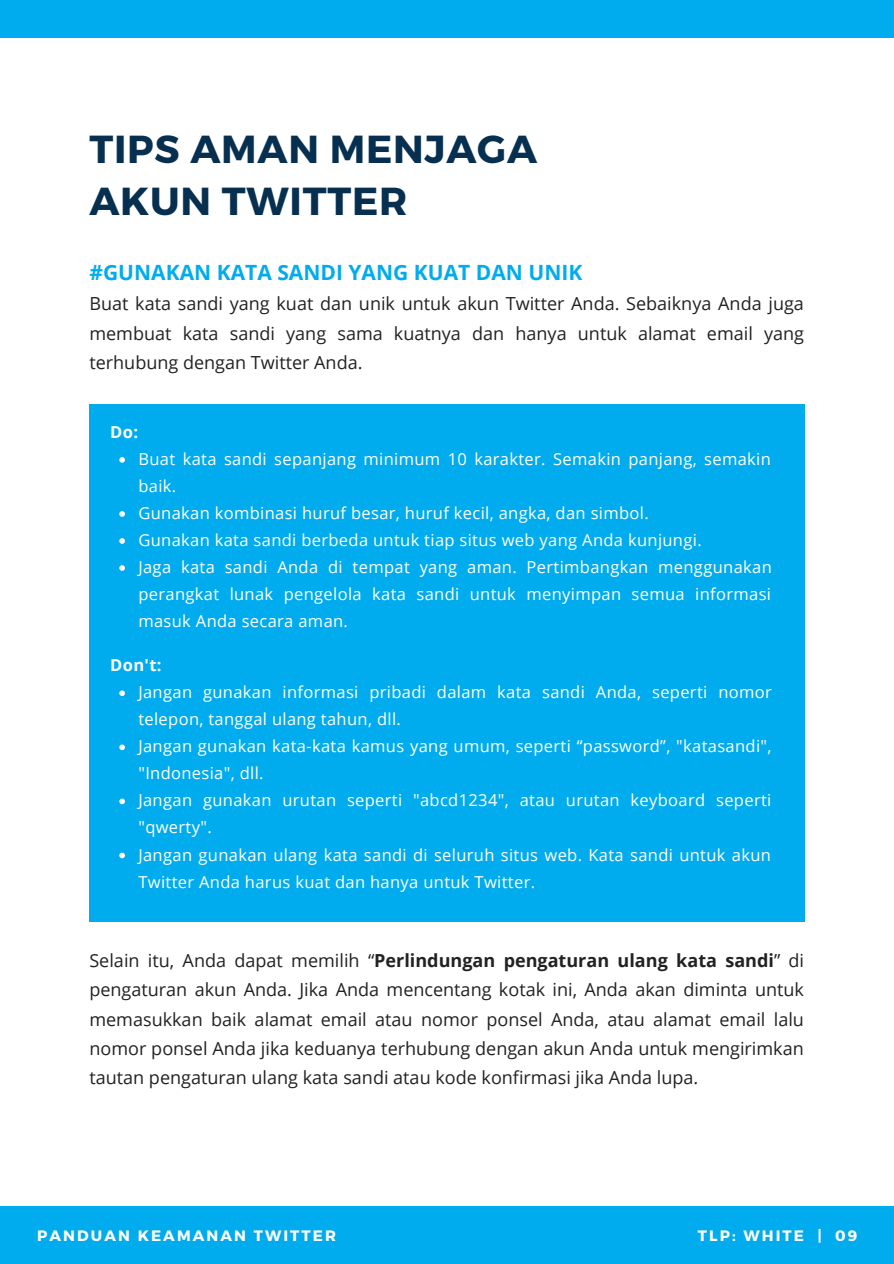
<style>
.page{position:relative;width:894px;height:1264px;background:#fff}
.page>*{position:absolute;margin:0;border:0;box-sizing:border-box;transform-origin:0 0}
.t1{font:700 39px/51.8px "Montserrat";letter-spacing:.02em;color:#073050}
.t2{font:700 21px "Open Sans";color:#00acee}
.t3{font:18px/29.2px "Open Sans";color:#222;text-align:justify}
.t4{font:16.5px/27px "Open Sans";letter-spacing:.02em;color:#fff}
.t5{font:700 16.5px "Open Sans";color:#fff}
.t6{font:700 15px "Montserrat";letter-spacing:.14em;color:#fff}
.s1{font-weight:700}
</style>
<div class="page">
<div style="left:0;top:1206px;width:893px;height:57px;background:#00acee"></div>
<div style="left:89px;top:404px;width:715px;height:517px;background:#00acee"></div>
<svg style="left:119px;top:457px;width:6px;height:5px"></svg>
<svg style="left:119px;top:511px;width:6px;height:6px"></svg>
<svg style="left:119px;top:538px;width:6px;height:6px"></svg>
<svg style="left:119px;top:565px;width:6px;height:6px"></svg>
<svg style="left:119px;top:690px;width:6px;height:6px"></svg>
<svg style="left:119px;top:744px;width:6px;height:6px"></svg>
<svg style="left:119px;top:798px;width:6px;height:6px"></svg>
<svg style="left:119px;top:852px;width:6px;height:6px"></svg>
<div style="left:0;top:0;width:893px;height:37px;background:#00acee"></div>
<h1 class="t1" style="left:89px;top:121px;width:449px">TIPS AMAN MENJAGA<br>AKUN TWITTER</h1>
<p class="t2" style="left:89px;top:257px;width:494px">#GUNAKAN KATA SANDI YANG KUAT DAN UNIK</p>
<p class="t3" style="left:89px;top:289px;width:716px">Buat kata sandi yang kuat dan unik untuk akun Twitter Anda. Sebaiknya Anda juga membuat kata sandi yang sama kuatnya dan hanya untuk alamat email yang terhubung dengan Twitter Anda.</p>
<p class="t5" style="left:110px;top:420px;width:29px">Do:</p>
<p class="t4" style="left:138px;top:445px;width:634px">Buat kata sandi sepanjang minimum 10 karakter. Semakin panjang, semakin baik.<br>Gunakan kombinasi huruf besar, huruf kecil, angka, dan simbol.<br>Gunakan kata sandi berbeda untuk tiap situs web yang Anda kunjungi.<br>Jaga kata sandi Anda di tempat yang aman. Pertimbangkan menggunakan perangkat lunak pengelola kata sandi untuk menyimpan semua informasi masuk Anda secara aman.</p>
<p class="t5" style="left:110px;top:653px;width:53px">Don't:</p>
<p class="t4" style="left:138px;top:678px;width:634px">Jangan gunakan informasi pribadi dalam kata sandi Anda, seperti nomor telepon, tanggal ulang tahun, dll.<br>Jangan gunakan kata-kata kamus yang umum, seperti “password”, "katasandi", "Indonesia", dll.<br>Jangan gunakan urutan seperti "abcd1234", atau urutan keyboard seperti "qwerty".<br>Jangan gunakan ulang kata sandi di seluruh situs web. Kata sandi untuk akun Twitter Anda harus kuat dan hanya untuk Twitter.</p>
<p class="t3" style="left:89px;top:945px;width:716px">Selain itu, Anda dapat memilih “<span class="s1">Perlindungan pengaturan ulang kata sandi</span>” di pengaturan akun Anda. Jika Anda mencentang kotak ini, Anda akan diminta untuk memasukkan baik alamat email atau nomor ponsel Anda, atau alamat email lalu nomor ponsel Anda jika keduanya terhubung dengan akun Anda untuk mengirimkan tautan pengaturan ulang kata sandi atau kode konfirmasi jika Anda lupa.</p>
<p class="t6" style="left:37px;top:1225px;width:300px">PANDUAN KEAMANAN TWITTER</p>
<p class="t6" style="left:697px;top:1225px;width:161px">TLP: WHITE | 09</p>
</div>
